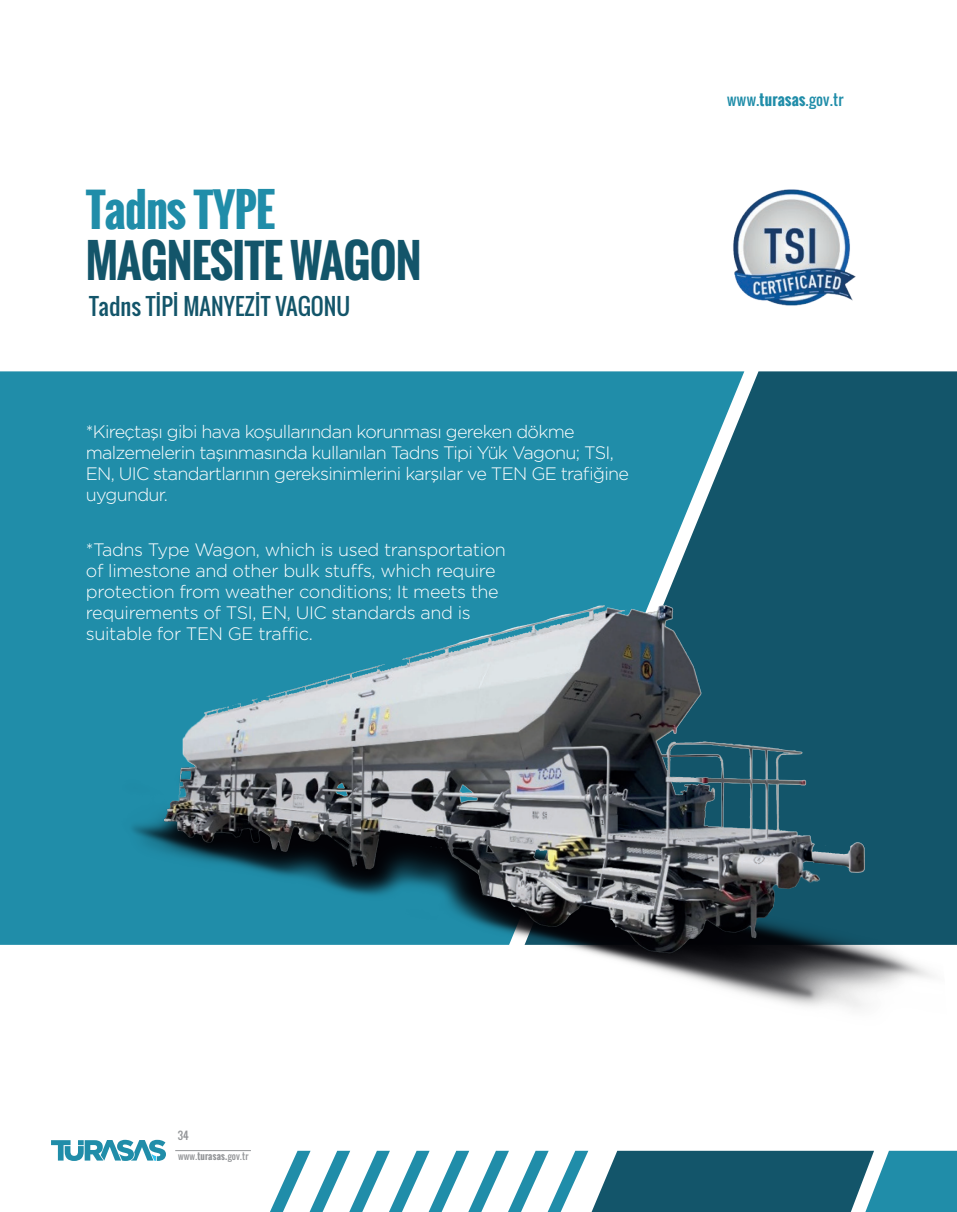
<style>
.page{position:relative;width:957px;height:1212px;background:#fff}
.page>*{position:absolute;margin:0;border:0;box-sizing:border-box;transform-origin:0 0}
.t1{font:700 45px "Oswald";letter-spacing:-.02em;color:#13556a}
.t2{font:700 45px "Oswald";letter-spacing:-.02em;color:#208da9}
.t3{font:22.5px "Oswald";color:#13556a}
.t4{font:300 18px/21px "Gotham";letter-spacing:-.02em;color:#fff}
.t5{font:300 18px/21px "Gotham";letter-spacing:-.04em;color:#fff}
.t6{font:15px "Oswald";letter-spacing:.02em;color:#208da9}
.t7{font:10.5px "Oswald";color:#939598}
.t8{font:9px "Oswald";letter-spacing:.02em;color:#939598}
.s1{font-weight:700}
</style>
<div class="page">
<svg style="left:51px;top:1140px;width:115px;height:21px"></svg>
<hr style="left:175px;top:1150px;width:76px;height:1px;background:#939598">
<div style="left:0;top:371px;width:524px;height:574px;background:#208da9"></div>
<svg style="left:524px;top:371px;width:433px;height:186px;background:#207289"></svg>
<svg style="left:270px;top:1150px;width:687px;height:62px"></svg>
<img style="left:103px;top:557px;width:854px;height:451px">
<img style="left:733px;top:189px;width:123px;height:117px">
<h1 class="t2" style="left:86px;top:176px;width:191px">Tadns TYPE</h1>
<h1 class="t1" style="left:86px;top:227px;width:337px">MAGNESITE WAGON</h1>
<p class="t3" style="left:89px;top:289px;width:263px">Tadns TİPİ MANYEZİT VAGONU</p>
<p class="t5" style="left:86px;top:421px;width:544px">*Kireçtaşı gibi hava koşullarından korunması gereken dökme malzemelerin taşınmasında kullanılan Tadns Tipi Yük Vagonu; TSI, EN, UIC standartlarının gereksinimlerini karşılar ve TEN GE trafiğine uygundur.</p>
<p class="t4" style="left:86px;top:538px;width:421px">*Tadns Type Wagon, which is used transportation of limestone and other bulk stuffs, which require protection from weather conditions; It meets the requirements of TSI, EN, UIC standards and is suitable for TEN GE traffic.</p>
<p class="t6" style="left:727px;top:88px;width:118px">www.<span class="s1">turasas</span>.gov.tr</p>
<p class="t7" style="left:178px;top:1128px;width:12px">34</p>
<p class="t8" style="left:178px;top:1150px;width:72px">www.<span class="s1">turasas.</span>gov.tr</p>
</div>
